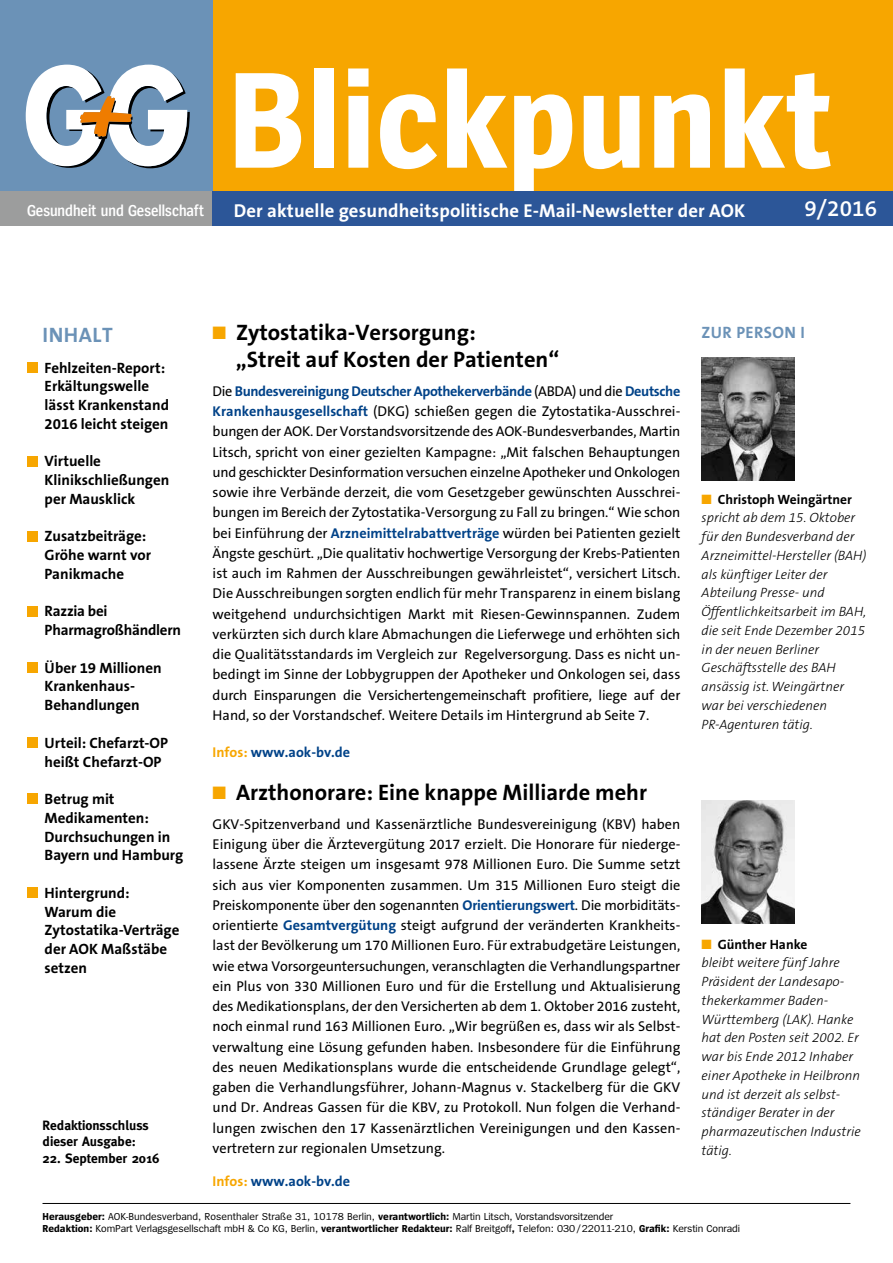
<style>
.page{position:relative;width:893px;height:1263px;background:#fff}
.page>*{position:absolute;margin:0;border:0;box-sizing:border-box;transform-origin:0 0}
.t1{font:700 142.5px "Spiegel Cd";color:#fff}
.t2{font:700 22.5px/27px "The Sans B7";color:#000}
.t3{font:600 22.5px "The Sans B6";color:#fff}
.t4{font:700 21px "The Sans B7";color:#6b92b7}
.t5{font:700 18.75px "The Sans B7";letter-spacing:.005em;color:#fff}
.t6{font:600 16.5px "Spiegel Cd";color:#fff}
.t7{font:700 16.5px "The Sans B7";color:#6b92b7}
.t8{font:700 15px/18.8px "The Sans B7";color:#000}
.t9{font:14.25px/20.2px "The Sans B5 Plain";color:#000;text-align:justify}
.t10{font:700 14.25px "The Sans B7";letter-spacing:-.025em;color:#004288}
.t11{font:700 14.25px "The Sans B7";color:#004288}
.t12{font:italic 300 13.5px/18.8px "The Sans B3";color:#000}
.t13{font:700 13.5px/16.5px "Meta";color:#000}
.t14{font:700 13.5px "The Sans B7";color:#000}
.t15{font:10.5px/12px "Spiegel";letter-spacing:-.01em;color:#000}
.s1{color:#f7a600}
.s2{font-family:"The Sans B5 Plain";font-weight:400;color:#000}
.s3{font-family:"The Sans B7";font-weight:700;color:#004288}
.s4{font-weight:700}
</style>
<div class="page">
<hr style="left:43px;top:1203px;width:807px;height:1px;background:#000">
<div style="left:213px;top:0;width:680px;height:191px;background:#f7a600"></div>
<div style="left:0;top:0;width:213px;height:202px;background:#6b92b7"></div>
<div style="left:0;top:191px;width:213px;height:34px;background:#9c9d9d"></div>
<div style="left:213px;top:191px;width:680px;height:34px;background:#2c5698"></div>
<svg style="left:26px;top:65px;width:164px;height:103px"></svg>
<div style="left:27px;top:362px;width:11px;height:11px;background:#f7a600"></div>
<div style="left:27px;top:456px;width:11px;height:10px;background:#f7a600"></div>
<div style="left:27px;top:531px;width:11px;height:10px;background:#f7a600"></div>
<div style="left:27px;top:606px;width:11px;height:10px;background:#f7a600"></div>
<div style="left:27px;top:662px;width:11px;height:11px;background:#f7a600"></div>
<div style="left:27px;top:737px;width:11px;height:11px;background:#f7a600"></div>
<div style="left:27px;top:793px;width:11px;height:11px;background:#f7a600"></div>
<div style="left:27px;top:887px;width:11px;height:11px;background:#f7a600"></div>
<img style="left:702px;top:800px;width:93px;height:123px">
<img style="left:702px;top:357px;width:93px;height:123px">
<h1 class="t1" style="left:227px;top:49px;width:605px">Blickpunkt</h1>
<p class="t6" style="left:27px;top:202px;width:179px">Gesundheit und Gesellschaft</p>
<h3 class="t5" style="left:234px;top:201px;width:513px">Der aktuelle gesundheitspolitische E-Mail-Newsletter der AOK</h3>
<h2 class="t3" style="left:804px;top:197px;width:74px">9/2016</h2>
<h3 class="t4" style="left:43px;top:324px;width:72px">Inhalt</h3>
<p class="t8" style="left:45px;top:359px;width:126px">Fehlzeiten-Report:<br>Erkältungswelle lässt Krankenstand<br>2016 leicht steigen</p>
<p class="t8" style="left:45px;top:452px;width:126px">Virtuelle<br>Klinikschließungen per Mausklick</p>
<p class="t8" style="left:45px;top:527px;width:108px">Zusatzbeiträge:<br>Gröhe warnt vor<br>Panikmache</p>
<p class="t8" style="left:45px;top:602px;width:138px">Razzia bei<br>Pharmagroßhändlern</p>
<p class="t8" style="left:45px;top:659px;width:119px">Über 19 Millionen<br>Krankenhaus-<br>Behandlungen</p>
<p class="t8" style="left:45px;top:734px;width:125px">Urteil: Chefarzt-OP heißt Chefarzt-OP</p>
<p class="t8" style="left:45px;top:790px;width:140px">Betrug mit<br>Medikamenten:<br>Durchsuchungen in<br>Bayern und Hamburg</p>
<p class="t8" style="left:45px;top:884px;width:136px">Hintergrund:<br>Warum die<br>Zytostatika-Verträge der AOK Maßstäbe setzen</p>
<p class="t13" style="left:43px;top:1117px;width:108px">Redaktionsschluss dieser Ausgabe:</p>
<p class="t13" style="left:43px;top:1150px;width:118px">22. September 2016</p>
<h2 class="t2" style="left:236px;top:320px;width:325px;text-indent:-23px"><span class="s1">■</span> Zytostatika-Versorgung:<br>„Streit auf Kosten der Patienten“</h2>
<p class="t10" style="left:213px;top:383px;width:469px"><span class="s2">Die</span> Bundesvereinigung Deutscher Apothekerverbände <span class="s2">(ABDA) und die</span> Deutsche</p>
<p class="t9" style="left:213px;top:402px;width:469px"><span class="s3">Krankenhausgesellschaft</span> (DKG) schießen gegen die Zytostatika-Ausschrei&shy;bungen der AOK. Der Vorstandsvorsitzende des AOK-Bundesverbandes, Martin Litsch, spricht von einer gezielten Kampagne: „Mit falschen Behauptungen und geschickter Desinformation versuchen einzelne Apotheker und Onkologen sowie ihre Verbände derzeit, die vom Gesetzgeber gewünschten Ausschrei&shy;bungen im Bereich der Zytostatika-Versorgung zu Fall zu bringen.“ Wie schon bei Einführung der <span class="s3">Arzneimittelrabattverträge</span> würden bei Patienten gezielt Ängste geschürt. „Die qualitativ hochwertige Versorgung der Krebs-Patienten ist auch im Rahmen der Ausschreibungen gewährleistet“, versichert Litsch.<br>Die Ausschreibungen sorgten endlich für mehr Transparenz in einem bislang weitgehend undurchsichtigen Markt mit Riesen-Gewinnspannen. Zudem verkürzten sich durch klare Abmachungen die Lieferwege und erhöhten sich die Qualitätsstandards im Vergleich zur Regelversorgung. Dass es nicht un&shy;bedingt im Sinne der Lobbygruppen der Apotheker und Onkologen sei, dass durch Einsparungen die Versichertengemeinschaft profitiere, liege auf der Hand, so der Vorstandschef. Weitere Details im Hintergrund ab Seite 7.</p>
<p class="t11" style="left:213px;top:744px;width:139px"><span class="s1">Infos:</span> www.aok-bv.de</p>
<h2 class="t2" style="left:213px;top:780px;width:436px"><span class="s1">■</span> Arzthonorare: Eine knappe Milliarde mehr</h2>
<p class="t9" style="left:213px;top:814px;width:469px">GKV-Spitzenverband und Kassenärztliche Bundesvereinigung (KBV) haben Einigung über die Ärztevergütung 2017 erzielt. Die Honorare für niederge&shy;lassene Ärzte steigen um insgesamt 978 Millionen Euro. Die Summe setzt sich aus vier Komponenten zusammen. Um 315 Millionen Euro steigt die Preiskomponente über den sogenannten <span class="s3">Orientierungswert</span>. Die morbiditäts&shy;orientierte <span class="s3">Gesamtvergütung</span> steigt aufgrund der veränderten Krankheits&shy;last der Bevölkerung um 170 Millionen Euro. Für extrabudgetäre Leistungen, wie etwa Vorsorgeuntersuchungen, veranschlagten die Verhandlungspartner ein Plus von 330 Millionen Euro und für die Erstellung und Aktualisierung des Medikationsplans, der den Versicherten ab dem 1. Oktober 2016 zusteht, noch einmal rund 163 Millionen Euro. „Wir begrüßen es, dass wir als Selbst&shy;verwaltung eine Lösung gefunden haben. Insbesondere für die Einführung des neuen Medikationsplans wurde die entscheidende Grundlage gelegt“, gaben die Verhandlungsführer, Johann-Magnus v. Stackelberg für die GKV und Dr. Andreas Gassen für die KBV, zu Protokoll. Nun folgen die Verhand&shy;lungen zwischen den 17 Kassenärztlichen Vereinigungen und den Kassen&shy;vertretern zur regionalen Umsetzung.</p>
<p class="t11" style="left:213px;top:1173px;width:139px"><span class="s1">Infos:</span> www.aok-bv.de</p>
<p class="t7" style="left:702px;top:324px;width:105px">Zur Person I</p>
<p class="t14" style="left:702px;top:492px;width:152px"><span class="s1">■</span> Christoph Weingärtner</p>
<p class="t12" style="left:702px;top:509px;width:166px">spricht ab dem 15. Oktober für den Bundesverband der<br>Arzneimittel-Hersteller (BAH) als künftiger Leiter der<br>Abteilung Presse- und<br>Öffentlichkeitsarbeit im BAH, die seit Ende Dezember 2015 in der neuen Berliner<br>Geschäftsstelle des BAH ansässig ist. Weingärtner war bei verschiedenen<br>PR-Agenturen tätig.</p>
<p class="t14" style="left:702px;top:937px;width:107px"><span class="s1">■</span> Günther Hanke</p>
<p class="t12" style="left:702px;top:954px;width:161px">bleibt weitere fünf Jahre<br>Präsident der Landesapo&shy;thekerkammer Baden-<br>Württemberg (LAK). Hanke hat den Posten seit 2002. Er war bis Ende 2012 Inhaber einer Apotheke in Heilbronn und ist derzeit als selbst&shy;ständiger Berater in der pharmazeutischen Industrie tätig.</p>
<p class="t15" style="left:43px;top:1211px;width:699px"><span class="s4">Herausgeber:</span> AOK-Bundesverband, Rosenthaler Straße 31, 10178 Berlin, <span class="s4">verantwortlich:</span> Martin Litsch, Vorstandsvorsitzender<br><span class="s4">Redaktion:</span> KomPart Verlagsgesellschaft mbH &amp; Co KG, Berlin, <span class="s4">verantwortlicher Redakteur:</span> Ralf Breitgoff<span class="s4">,</span> Telefon: 030/22011-210, <span class="s4">Grafik:</span> Kerstin Conradi</p>
</div>
